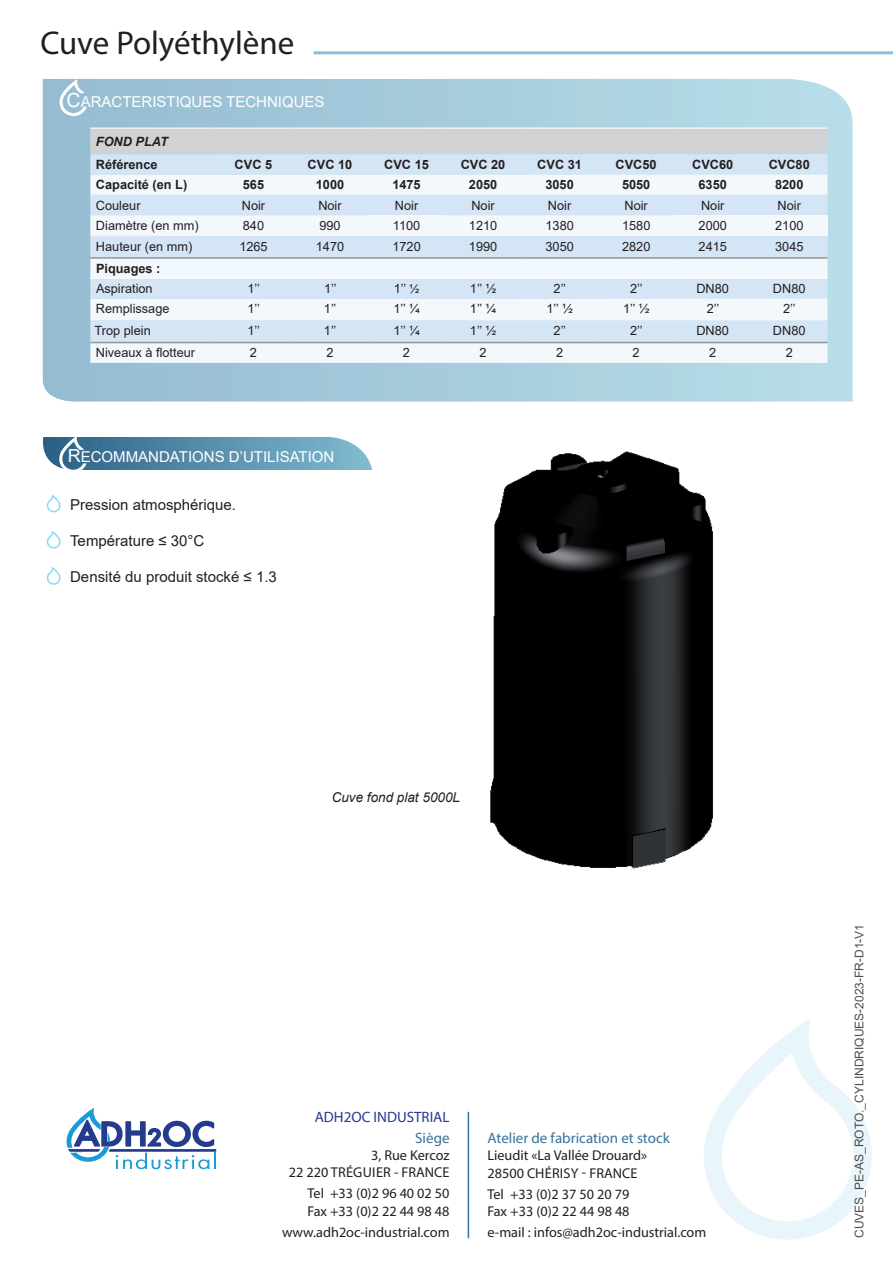
<style>
.page{position:relative;width:893px;height:1263px;background:#fff}
.page>*{position:absolute;margin:0;border:0;box-sizing:border-box;transform-origin:0 0}
.t1{font:33px "Myriad Pro";color:#231f20}
.t2{font:15px "Arial";color:#231f20}
.t3{font:15px "Arial";color:#fff}
.t4{font:15px "Myriad Pro";color:#37739c}
.t5{font:15px "Myriad Pro";color:#253b8d}
.t6{font:14.25px/17.1px "Myriad Pro";color:#231f20}
.t7{font:italic 13.5px "Arial";color:#231f20}
.t8{font:12.75px "Arial";color:#231f20}
.t9{font:700 12.75px "Arial";color:#231f20}
.t10{font:italic 700 12.75px "Arial";color:#231f20}
.t11{font:12px "Arial";color:#231f20}
.s1{font-size:19.5px}
.s2{font-size:12px}
.s3{font-size:18px}
</style>
<div class="page">
<svg style="left:43px;top:79px;width:810px;height:323px;background:#a6ccdd"></svg>
<hr style="left:314px;top:51px;width:579px;height:3px;background:#86c2d6">
<svg style="left:87px;top:437px;width:239px;height:32px;background:#568caa"></svg>
<svg style="left:326px;top:437px;width:47px;height:33px"></svg>
<svg style="left:43px;top:437px;width:44px;height:33px"></svg>
<div style="left:90px;top:129px;width:737px;height:25px;background:#d1d2d4"></div>
<div style="left:90px;top:154px;width:737px;height:20px;background:#d4e5f5"></div>
<svg style="left:90px;top:174px;width:737px;height:189px;fill:#d5e5f5"></svg>
<div style="left:90px;top:215px;width:278px;height:21px;background:#f5f8fa"></div>
<div style="left:368px;top:215px;width:77px;height:21px;background:#f5f8fa"></div>
<div style="left:445px;top:215px;width:229px;height:21px;background:#f5f8fa"></div>
<div style="left:674px;top:215px;width:77px;height:21px;background:#f5f8fa"></div>
<div style="left:751px;top:215px;width:76px;height:21px;background:#f5f8fa"></div>
<hr style="left:90px;top:128px;width:125px;height:1px;background:#fff">
<hr style="left:215px;top:128px;width:77px;height:1px;background:#fff">
<hr style="left:292px;top:128px;width:76px;height:1px;background:#fff">
<hr style="left:368px;top:128px;width:77px;height:1px;background:#fff">
<hr style="left:445px;top:128px;width:76px;height:1px;background:#fff">
<hr style="left:521px;top:128px;width:77px;height:1px;background:#fff">
<hr style="left:598px;top:128px;width:76px;height:1px;background:#fff">
<hr style="left:674px;top:128px;width:77px;height:1px;background:#fff">
<hr style="left:751px;top:128px;width:76px;height:1px;background:#fff">
<hr style="left:90px;top:257px;width:125px;height:2px;background:#939598">
<hr style="left:215px;top:257px;width:77px;height:2px;background:#939598">
<hr style="left:292px;top:257px;width:76px;height:2px;background:#939598">
<hr style="left:368px;top:257px;width:77px;height:2px;background:#939598">
<hr style="left:445px;top:257px;width:76px;height:2px;background:#939598">
<hr style="left:521px;top:257px;width:77px;height:2px;background:#939598">
<hr style="left:598px;top:257px;width:76px;height:2px;background:#939598">
<hr style="left:674px;top:257px;width:77px;height:2px;background:#939598">
<hr style="left:751px;top:257px;width:76px;height:2px;background:#939598">
<hr style="left:90px;top:278px;width:125px;height:1px;background:#fff">
<hr style="left:215px;top:278px;width:77px;height:1px;background:#fff">
<hr style="left:292px;top:278px;width:76px;height:1px;background:#fff">
<hr style="left:368px;top:278px;width:77px;height:1px;background:#fff">
<hr style="left:445px;top:278px;width:76px;height:1px;background:#fff">
<hr style="left:521px;top:278px;width:77px;height:1px;background:#fff">
<hr style="left:598px;top:278px;width:76px;height:1px;background:#fff">
<hr style="left:674px;top:278px;width:77px;height:1px;background:#fff">
<hr style="left:751px;top:278px;width:76px;height:1px;background:#fff">
<hr style="left:90px;top:342px;width:125px;height:1px;background:#939598">
<hr style="left:215px;top:342px;width:77px;height:1px;background:#939598">
<hr style="left:292px;top:342px;width:76px;height:1px;background:#939598">
<hr style="left:368px;top:342px;width:77px;height:1px;background:#939598">
<hr style="left:445px;top:342px;width:76px;height:1px;background:#939598">
<hr style="left:521px;top:342px;width:77px;height:1px;background:#939598">
<hr style="left:598px;top:342px;width:76px;height:1px;background:#939598">
<hr style="left:674px;top:342px;width:77px;height:1px;background:#939598">
<hr style="left:751px;top:342px;width:76px;height:1px;background:#939598">
<svg style="left:59px;top:79px;width:28px;height:37px"></svg>
<svg style="left:704px;top:1019px;width:168px;height:220px"></svg>
<svg style="left:47px;top:494px;width:14px;height:18px"></svg>
<svg style="left:47px;top:530px;width:14px;height:19px"></svg>
<svg style="left:47px;top:567px;width:14px;height:18px"></svg>
<hr style="left:468px;top:1112px;width:1px;height:126px;background:#37739c">
<svg style="left:66px;top:1108px;width:150px;height:61px"></svg>
<img style="left:490px;top:451px;width:223px;height:418px">
<h1 class="t1" style="left:40px;top:27px;width:255px">Cuve Polyéthylène</h1>
<p class="t3" style="left:67px;top:96px;width:260px"><span class="s1">C</span>ARACTERISTIQUES TECHNIQUES</p>
<p class="t10" style="left:96px;top:134px;width:74px">FOND PLAT</p>
<p class="t9" style="left:96px;top:160px;width:63px">Référence</p>
<p class="t9" style="left:235px;top:160px;width:39px">CVC 5</p>
<p class="t9" style="left:308px;top:160px;width:46px">CVC 10</p>
<p class="t9" style="left:384px;top:160px;width:46px">CVC 15</p>
<p class="t9" style="left:461px;top:160px;width:46px">CVC 20</p>
<p class="t9" style="left:537px;top:160px;width:46px">CVC 31</p>
<p class="t9" style="left:616px;top:160px;width:43px">CVC50</p>
<p class="t9" style="left:692px;top:160px;width:43px">CVC60</p>
<p class="t9" style="left:769px;top:160px;width:43px">CVC80</p>
<p class="t9" style="left:96px;top:180px;width:93px">Capacité (en L)</p>
<p class="t9" style="left:243px;top:180px;width:23px">565</p>
<p class="t9" style="left:316px;top:180px;width:30px">1000</p>
<p class="t9" style="left:392px;top:180px;width:30px">1475</p>
<p class="t9" style="left:469px;top:180px;width:30px">2050</p>
<p class="t9" style="left:545px;top:180px;width:30px">3050</p>
<p class="t9" style="left:622px;top:180px;width:30px">5050</p>
<p class="t9" style="left:698px;top:180px;width:30px">6350</p>
<p class="t9" style="left:775px;top:180px;width:30px">8200</p>
<p class="t8" style="left:96px;top:200px;width:46px">Couleur</p>
<p class="t8" style="left:242px;top:200px;width:25px">Noir</p>
<p class="t8" style="left:318px;top:200px;width:25px">Noir</p>
<p class="t8" style="left:395px;top:200px;width:25px">Noir</p>
<p class="t8" style="left:471px;top:200px;width:25px">Noir</p>
<p class="t8" style="left:548px;top:200px;width:25px">Noir</p>
<p class="t8" style="left:624px;top:200px;width:25px">Noir</p>
<p class="t8" style="left:701px;top:200px;width:25px">Noir</p>
<p class="t8" style="left:778px;top:200px;width:25px">Noir</p>
<p class="t8" style="left:96px;top:221px;width:104px">Diamètre (en mm)</p>
<p class="t8" style="left:243px;top:221px;width:23px">840</p>
<p class="t8" style="left:319px;top:221px;width:23px">990</p>
<p class="t8" style="left:393px;top:221px;width:29px">1100</p>
<p class="t8" style="left:469px;top:221px;width:30px">1210</p>
<p class="t8" style="left:545px;top:221px;width:30px">1380</p>
<p class="t8" style="left:622px;top:221px;width:30px">1580</p>
<p class="t8" style="left:699px;top:221px;width:30px">2000</p>
<p class="t8" style="left:775px;top:221px;width:30px">2100</p>
<p class="t8" style="left:96px;top:241px;width:98px">Hauteur (en mm)</p>
<p class="t8" style="left:239px;top:241px;width:30px">1265</p>
<p class="t8" style="left:316px;top:241px;width:30px">1470</p>
<p class="t8" style="left:392px;top:241px;width:30px">1720</p>
<p class="t8" style="left:469px;top:241px;width:30px">1990</p>
<p class="t8" style="left:545px;top:241px;width:30px">3050</p>
<p class="t8" style="left:622px;top:241px;width:30px">2820</p>
<p class="t8" style="left:699px;top:241px;width:30px">2415</p>
<p class="t8" style="left:775px;top:241px;width:30px">3045</p>
<p class="t9" style="left:96px;top:263px;width:66px">Piquages :</p>
<p class="t8" style="left:96px;top:284px;width:58px">Aspiration</p>
<p class="t8" style="left:248px;top:284px;width:14px">1’’</p>
<p class="t8" style="left:324px;top:284px;width:14px">1’’</p>
<p class="t8" style="left:394px;top:284px;width:27px">1’’ <span class="s2">1/2</span></p>
<p class="t8" style="left:470px;top:280px;width:28px">1’’ 1/2</p>
<p class="t8" style="left:554px;top:284px;width:14px">2’’</p>
<p class="t8" style="left:630px;top:284px;width:14px">2’’</p>
<p class="t8" style="left:696px;top:284px;width:34px">DN80</p>
<p class="t8" style="left:773px;top:284px;width:34px">DN80</p>
<p class="t8" style="left:96px;top:304px;width:75px">Remplissage</p>
<p class="t8" style="left:247px;top:304px;width:14px">1’’</p>
<p class="t8" style="left:324px;top:304px;width:14px">1’’</p>
<p class="t8" style="left:393px;top:300px;width:28px">1’’ 1/4</p>
<p class="t8" style="left:470px;top:300px;width:28px">1’’ 1/4</p>
<p class="t8" style="left:546px;top:300px;width:28px">1’’ 1/2</p>
<p class="t8" style="left:623px;top:300px;width:28px">1’’ 1/2</p>
<p class="t8" style="left:707px;top:304px;width:14px">2’’</p>
<p class="t8" style="left:783px;top:304px;width:14px">2’’</p>
<p class="t8" style="left:95px;top:326px;width:58px">Trop plein</p>
<p class="t8" style="left:247px;top:326px;width:14px">1’’</p>
<p class="t8" style="left:324px;top:326px;width:14px">1’’</p>
<p class="t8" style="left:393px;top:322px;width:28px">1’’ 1/4</p>
<p class="t8" style="left:470px;top:322px;width:28px">1’’ 1/2</p>
<p class="t8" style="left:554px;top:326px;width:14px">2’’</p>
<p class="t8" style="left:630px;top:326px;width:14px">2’’</p>
<p class="t8" style="left:696px;top:326px;width:34px">DN80</p>
<p class="t8" style="left:773px;top:326px;width:34px">DN80</p>
<p class="t8" style="left:96px;top:344px;width:101px">Niveaux à flotteur</p>
<p class="t8" style="left:250px;top:348px;width:9px">2</p>
<p class="t8" style="left:326px;top:348px;width:9px">2</p>
<p class="t8" style="left:403px;top:348px;width:9px">2</p>
<p class="t8" style="left:479px;top:348px;width:9px">2</p>
<p class="t8" style="left:556px;top:348px;width:9px">2</p>
<p class="t8" style="left:633px;top:348px;width:9px">2</p>
<p class="t8" style="left:709px;top:348px;width:9px">2</p>
<p class="t8" style="left:786px;top:348px;width:9px">2</p>
<p class="t3" style="left:68px;top:451px;width:268px"><span class="s3">R</span>ECOMMANDATIONS D’UTILISATION</p>
<p class="t2" style="left:70px;top:499px;width:167px">Pression atmosphérique.</p>
<p class="t2" style="left:70px;top:530px;width:136px">Température ≤ 30°C</p>
<p class="t2" style="left:70px;top:566px;width:208px">Densité du produit stocké ≤ 1.3</p>
<p class="t7" style="left:332px;top:792px;width:130px">Cuve fond plat 5000L</p>
<p class="t5" style="left:315px;top:1110px;width:136px">ADH2OC INDUSTRIAL</p>
<p class="t4" style="left:415px;top:1131px;width:36px">Siège</p>
<p class="t6" style="left:289px;top:1147px;width:162px;text-align:right">3, Rue Kercoz<br>22 220 TRÉGUIER - FRANCE</p>
<p class="t6" style="left:307px;top:1185px;width:144px">Tel +33 (0)2 96 40 02 50<br>Fax +33 (0)2 22 44 98 48</p>
<p class="t6" style="left:282px;top:1224px;width:169px">www.adh2oc-industrial.com</p>
<p class="t4" style="left:487px;top:1131px;width:184px">Atelier de fabrication et stock</p>
<p class="t6" style="left:487px;top:1147px;width:161px">Lieudit «La Vallée Drouard»<br>28500 CHÉRISY - FRANCE</p>
<p class="t6" style="left:487px;top:1185px;width:144px">Tel +33 (0)2 37 50 20 79<br>Fax +33 (0)2 22 44 98 48</p>
<p class="t6" style="left:487px;top:1224px;width:220px">e-mail : infos@adh2oc-industrial.com</p>
<p class="t11" style="left:855px;top:1238px;width:315px;rotate:-90deg">CUVES_PE-AS_ROTO._CYLINDRIQUES-2023-FR-D1-V1</p>
</div>
